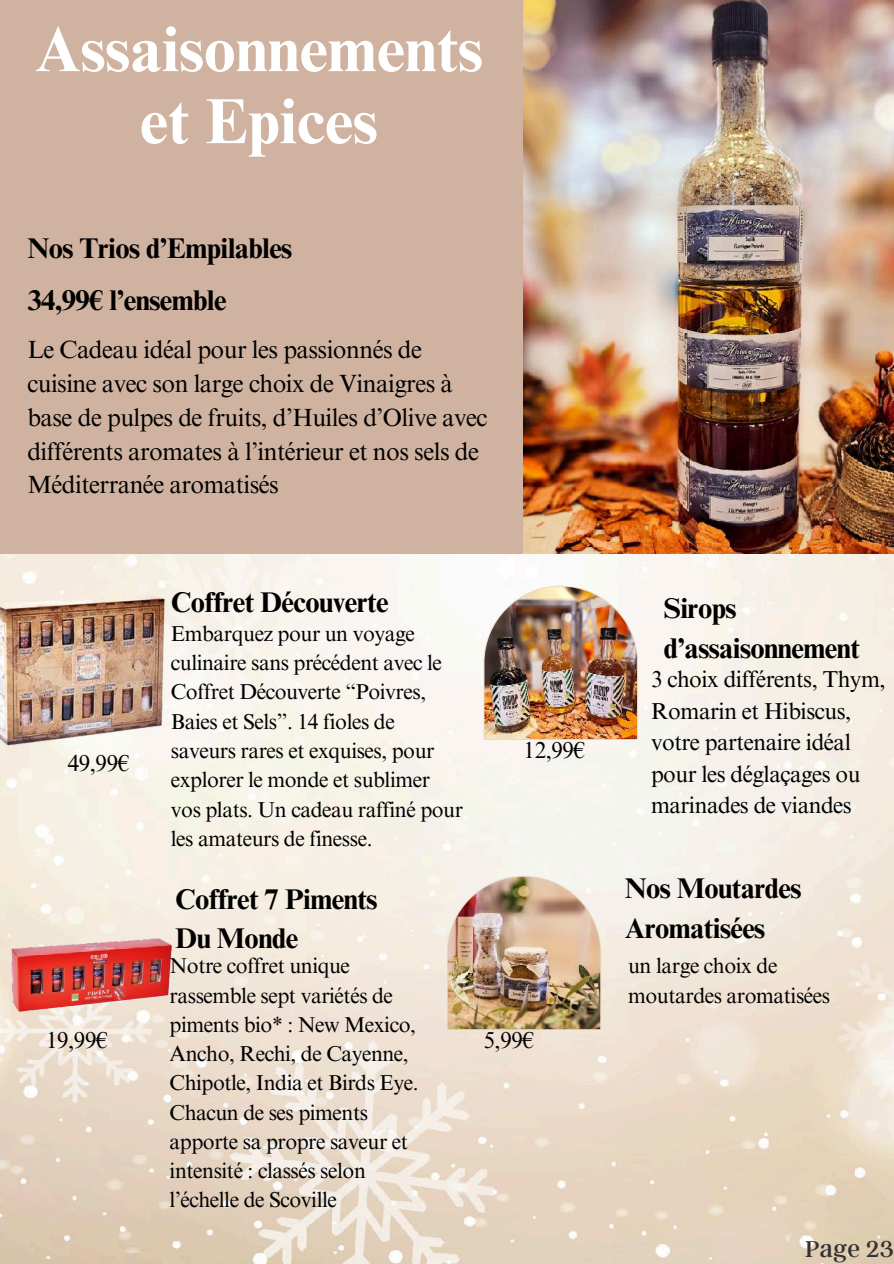
<style>
.page{position:relative;width:894px;height:1264px;background:#fff}
.page>*{position:absolute;margin:0;border:0;box-sizing:border-box;transform-origin:0 0}
.t1{font:700 63.9px/72px "Times NRMT Pro";color:#fff;text-align:center}
.t2{font:700 28.5px/39.3px "Times NRMT Pro";letter-spacing:-.02em;color:#000}
.t3{font:25.5px "Argent CF";letter-spacing:.01em;color:#343232}
.t4{font:24.9px/33.8px "Times NRMT Pro";letter-spacing:-.02em;color:#000}
.t5{font:23.1px/31.5px "Times NRMT Pro";letter-spacing:-.02em;color:#000}
.t6{font:21.6px/29.2px "Times NRMT Pro";letter-spacing:-.02em;color:#000}
</style>
<div class="page">
<img style="left:0;top:553px;width:893px;height:710px">
<svg style="left:446px;top:875px;width:155px;height:155px"></svg>
<img style="left:447px;top:876px;width:153px;height:153px">
<div style="left:0;top:0;width:523px;height:553px;background:#d0b2a0"></div>
<svg style="left:483px;top:585px;width:154px;height:155px"></svg>
<img style="left:484px;top:586px;width:152px;height:153px">
<img style="left:523px;top:0;width:370px;height:553px">
<img style="left:0;top:594px;width:164px;height:151px">
<img style="left:11px;top:938px;width:160px;height:73px">
<h2 class="t1" style="left:35px;top:21px;width:449px">Assaisonnements et Epices</h2>
<h3 class="t2" style="left:27px;top:232px;width:266px">Nos Trios d’Empilables</h3>
<h2 class="t2" style="left:27px;top:284px;width:201px">34,99€ l’ensemble</h2>
<h3 class="t4" style="left:27px;top:336px;width:461px">Le Cadeau idéal pour les passionnés de cuisine avec son large choix de Vinaigres à base de pulpes de fruits, d’Huiles d’Olive avec différents aromates à l’intérieur et nos sels de Méditerranée aromatisés</h3>
<p class="t5" style="left:68px;top:750px;width:63px">49,99€</p>
<p class="t5" style="left:46px;top:1027px;width:63px">19,99€</p>
<p class="t2" style="left:171px;top:586px;width:219px">Coffret Découverte</p>
<p class="t6" style="left:171px;top:621px;width:293px">Embarquez pour un voyage culinaire sans précédent avec le<br>Coffret Découverte “Poivres,<br>Baies et Sels”. 14 fioles de saveurs rares et exquises, pour explorer le monde et sublimer vos plats. Un cadeau raffiné pour les amateurs de finesse.</p>
<h2 class="t2" style="left:175px;top:882px;width:203px">Coffret 7 Piments<br>Du Monde</h2>
<h3 class="t6" style="left:170px;top:953px;width:250px">Notre coffret unique rassemble sept variétés de piments bio* : New Mexico,<br>Ancho, Rechi, de Cayenne,<br>Chipotle, India et Birds Eye.<br>Chacun de ses piments apporte sa propre saveur et intensité : classés selon l’échelle de Scoville</h3>
<h2 class="t5" style="left:523px;top:737px;width:63px">12,99€</h2>
<h3 class="t5" style="left:483px;top:1027px;width:52px">5,99€</h3>
<p class="t2" style="left:663px;top:592px;width:197px">Sirops d’assaisonnement</p>
<h3 class="t5" style="left:650px;top:666px;width:236px">3 choix différents, Thym,<br>Romarin et Hibiscus, votre partenaire idéal pour les déglaçages ou marinades de viandes</h3>
<p class="t2" style="left:624px;top:872px;width:178px">Nos Moutardes<br>Aromatisées</p>
<p class="t6" style="left:628px;top:953px;width:203px">un large choix de moutardes aromatisées</p>
<h3 class="t3" style="left:805px;top:1232px;width:90px">Page 23</h3>
</div>
